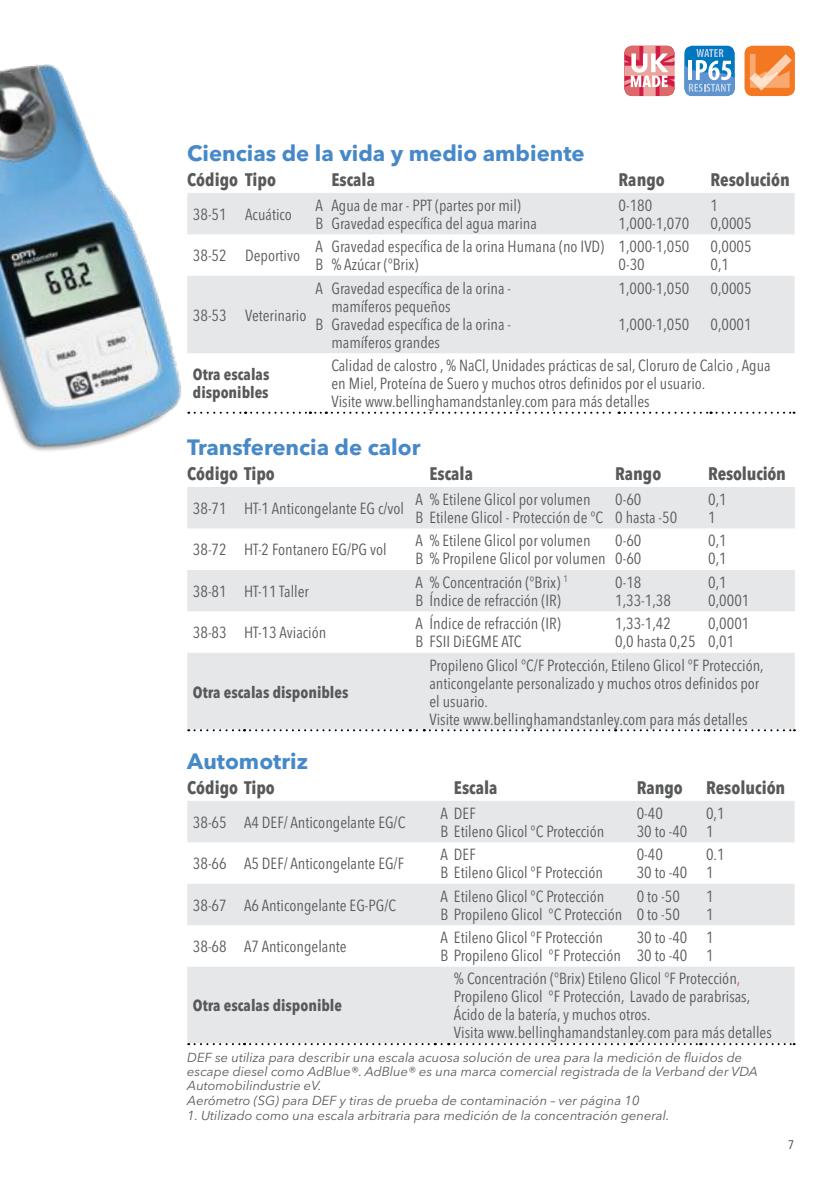
<style>
.page{position:relative;width:840px;height:1191px;background:#fff}
.page>*{position:absolute;margin:0;border:0;box-sizing:border-box;transform-origin:0 0}
.t1{font:700 22px "Avenir Next LT Pro";color:#4789c8}
.t2{font:700 condensed 18px "Avenir Next LT Pro";color:#58595b}
.t3{font:condensed 16px/18px "Avenir Next LT Pro";color:#58595b}
.t4{font:700 condensed 16px/18px "Avenir Next LT Pro";color:#58595b}
.t5{font:italic 13px/14px "Avenir Next LT Pro";color:#58595b}
.s1{color:#d8545c}
</style>
<div class="page">
<svg style="left:200px;top:193px;width:594px;height:160px;fill:#e6e7e8"></svg>
<svg style="left:200px;top:412px;width:594px;height:2px"></svg>
<svg style="left:187px;top:487px;width:607px;height:243px;fill:#e6e7e8"></svg>
<svg style="left:188px;top:729px;width:606px;height:2px"></svg>
<svg style="left:187px;top:801px;width:607px;height:243px;fill:#e6e7e8"></svg>
<svg style="left:188px;top:1043px;width:606px;height:2px"></svg>
<svg style="left:624px;top:46px;width:50px;height:50px"></svg>
<div style="left:684px;top:46px;width:50px;height:50px;background:#0077be;border-radius:8px"></div>
<svg style="left:684px;top:49px;width:50px;height:47px"></svg>
<div style="left:744px;top:46px;width:50px;height:50px;background:#f47721;border-radius:8px"></div>
<svg style="left:749px;top:54px;width:42px;height:37px"></svg>
<img style="left:0;top:64px;width:200px;height:387px">
<h1 class="t1" style="left:187px;top:140px;width:398px">Ciencias de la vida y medio ambiente</h1>
<p class="t2" style="left:187px;top:168px;width:90px">Código Tipo</p>
<p class="t2" style="left:331px;top:168px;width:45px">Escala</p>
<p class="t2" style="left:618px;top:168px;width:48px">Rango</p>
<p class="t2" style="left:710px;top:168px;width:81px">Resolución</p>
<p class="t3" style="left:193px;top:205px;width:100px">38-51 Acuático</p>
<p class="t3" style="left:315px;top:196px;width:9px">A<br>B</p>
<p class="t3" style="left:331px;top:196px;width:207px">Agua de mar - PPT (partes por mil)<br>Gravedad específica del agua marina</p>
<p class="t3" style="left:618px;top:196px;width:72px">0-180<br>1,000-1,070</p>
<p class="t3" style="left:710px;top:196px;width:43px">1<br>0,0005</p>
<p class="t3" style="left:193px;top:246px;width:109px">38-52 Deportivo</p>
<p class="t3" style="left:315px;top:237px;width:9px">A<br>B</p>
<p class="t3" style="left:331px;top:237px;width:274px">Gravedad específica de la orina Humana (no IVD) % Azúcar (°Brix)</p>
<p class="t3" style="left:618px;top:237px;width:72px">1,000-1,050<br>0-30</p>
<p class="t3" style="left:710px;top:237px;width:43px">0,0005<br>0,1</p>
<p class="t3" style="left:193px;top:306px;width:115px">38-53 Veterinario</p>
<p class="t3" style="left:331px;top:279px;width:181px">Gravedad específica de la orina - mamíferos pequeños<br>Gravedad específica de la orina - mamíferos grandes</p>
<p class="t3" style="left:618px;top:279px;width:72px">1,000-1,050</p>
<p class="t3" style="left:710px;top:279px;width:43px">0,0005</p>
<p class="t3" style="left:710px;top:315px;width:43px">0,0001</p>
<p class="t3" style="left:315px;top:279px;width:9px">A</p>
<p class="t3" style="left:315px;top:315px;width:9px">B</p>
<p class="t3" style="left:618px;top:315px;width:72px">1,000-1,050</p>
<p class="t4" style="left:193px;top:365px;width:78px">Otra escalas disponibles</p>
<p class="t3" style="left:331px;top:356px;width:440px">Calidad de calostro , % NaCl, Unidades prácticas de sal, Cloruro de Calcio , Agua en Miel, Proteína de Suero y muchos otros definidos por el usuario.<br>Visite www.bellinghamandstanley.com para más detalles</p>
<h1 class="t1" style="left:187px;top:434px;width:234px">Transferencia de calor</h1>
<p class="t2" style="left:187px;top:462px;width:89px">Código Tipo</p>
<p class="t2" style="left:429px;top:462px;width:45px">Escala</p>
<p class="t2" style="left:615px;top:462px;width:48px">Rango</p>
<p class="t2" style="left:708px;top:462px;width:79px">Resolución</p>
<p class="t3" style="left:193px;top:499px;width:212px">38-71 HT-1 Anticongelante EG c/vol</p>
<p class="t3" style="left:415px;top:490px;width:189px">A % Etilene Glicol por volumen<br>B Etilene Glicol - Protección de °C</p>
<p class="t3" style="left:615px;top:490px;width:63px">0-60<br>0 hasta -50</p>
<p class="t3" style="left:708px;top:490px;width:20px">0,1<br>1</p>
<p class="t3" style="left:193px;top:540px;width:195px">38-72 HT-2 Fontanero EG/PG vol</p>
<p class="t3" style="left:415px;top:531px;width:191px">A % Etilene Glicol por volumen<br>B % Propilene Glicol por volumen</p>
<p class="t3" style="left:615px;top:531px;width:28px">0-60<br>0-60</p>
<p class="t3" style="left:708px;top:531px;width:20px">0,1<br>0,1</p>
<p class="t3" style="left:193px;top:582px;width:117px">38-81 HT-11 Taller</p>
<p class="t3" style="left:415px;top:573px;width:154px">A % Concentración (°Brix) <sup>1<br></sup>B Índice de refracción (IR)</p>
<p class="t3" style="left:615px;top:573px;width:57px">0-18<br>1,33-1,38</p>
<p class="t3" style="left:708px;top:573px;width:43px">0,1<br>0,0001</p>
<p class="t3" style="left:193px;top:623px;width:135px">38-83 HT-13 Aviación</p>
<p class="t3" style="left:415px;top:614px;width:147px">A Índice de refracción (IR)<br>B FSII DiEGME ATC</p>
<p class="t3" style="left:615px;top:614px;width:82px">1,33-1,42<br>0,0 hasta 0,25</p>
<p class="t3" style="left:708px;top:614px;width:43px">0,0001<br>0,01</p>
<p class="t4" style="left:193px;top:683px;width:157px">Otra escalas disponibles</p>
<p class="t3" style="left:429px;top:656px;width:335px">Propileno Glicol °C/F Protección, Etileno Glicol °F Protección, anticongelante personalizado y muchos otros definidos por el usuario.<br>Visite www.bellinghamandstanley.com para más detalles</p>
<h1 class="t1" style="left:187px;top:747px;width:122px">Automotriz</h1>
<p class="t2" style="left:187px;top:776px;width:89px">Código Tipo</p>
<p class="t2" style="left:453px;top:776px;width:45px">Escala</p>
<p class="t2" style="left:636px;top:776px;width:48px">Rango</p>
<p class="t2" style="left:705px;top:776px;width:81px">Resolución</p>
<p class="t3" style="left:193px;top:813px;width:214px">38-65 A4 DEF/ Anticongelante EG/C</p>
<p class="t3" style="left:440px;top:804px;width:165px">A DEF<br>B Etileno Glicol °C Protección</p>
<p class="t3" style="left:636px;top:804px;width:52px">0-40<br>30 to -40</p>
<p class="t3" style="left:705px;top:804px;width:20px">0,1<br>1</p>
<p class="t3" style="left:193px;top:854px;width:212px">38-66 A5 DEF/ Anticongelante EG/F</p>
<p class="t3" style="left:440px;top:845px;width:164px">A DEF<br>B Etileno Glicol °F Protección</p>
<p class="t3" style="left:636px;top:845px;width:52px">0-40<br>30 to -40</p>
<p class="t3" style="left:705px;top:845px;width:20px">0.1<br>1</p>
<p class="t3" style="left:193px;top:896px;width:205px">38-67 A6 Anticongelante EG-PG/C</p>
<p class="t3" style="left:440px;top:887px;width:183px">A Etileno Glicol °C Protección<br>B Propileno Glicol °C Protección</p>
<p class="t3" style="left:636px;top:887px;width:45px">0 to -50<br>0 to -50</p>
<p class="t3" style="left:705px;top:887px;width:9px">1<br>1</p>
<p class="t3" style="left:193px;top:937px;width:155px">38-68 A7 Anticongelante</p>
<p class="t3" style="left:440px;top:928px;width:182px">A Etileno Glicol °F Protección<br>B Propileno Glicol °F Protección</p>
<p class="t3" style="left:636px;top:928px;width:52px">30 to -40<br>30 to -40</p>
<p class="t3" style="left:705px;top:928px;width:9px">1<br>1</p>
<p class="t4" style="left:193px;top:996px;width:150px">Otra escalas disponible</p>
<p class="t3" style="left:453px;top:969px;width:319px">% Concentración (°Brix) Etileno Glicol °F Protección<span class="s1">, </span>Propileno Glicol °F Protección, Lavado de parabrisas, Ácido de la batería,y muchos otros.<br>Visita www.bellinghamandstanley.com para más detalles</p>
<p class="t5" style="left:187px;top:1051px;width:572px">DEF se utiliza para describir una escala acuosa solución de urea para la medición de fluidos de escape diesel como AdBlue®. AdBlue® es una marca comercial registrada de la Verband der VDA Automobilindustrie eV.<br>Aerómetro (SG) para DEF y tiras de prueba de contaminación – ver página 10</p>
<p class="t5" style="left:187px;top:1108px;width:483px">1. Utilizado como una escala arbitraria para medición de la concentración general.</p>
<p class="t3" style="left:787px;top:1134px;width:8px">7</p>
</div>
